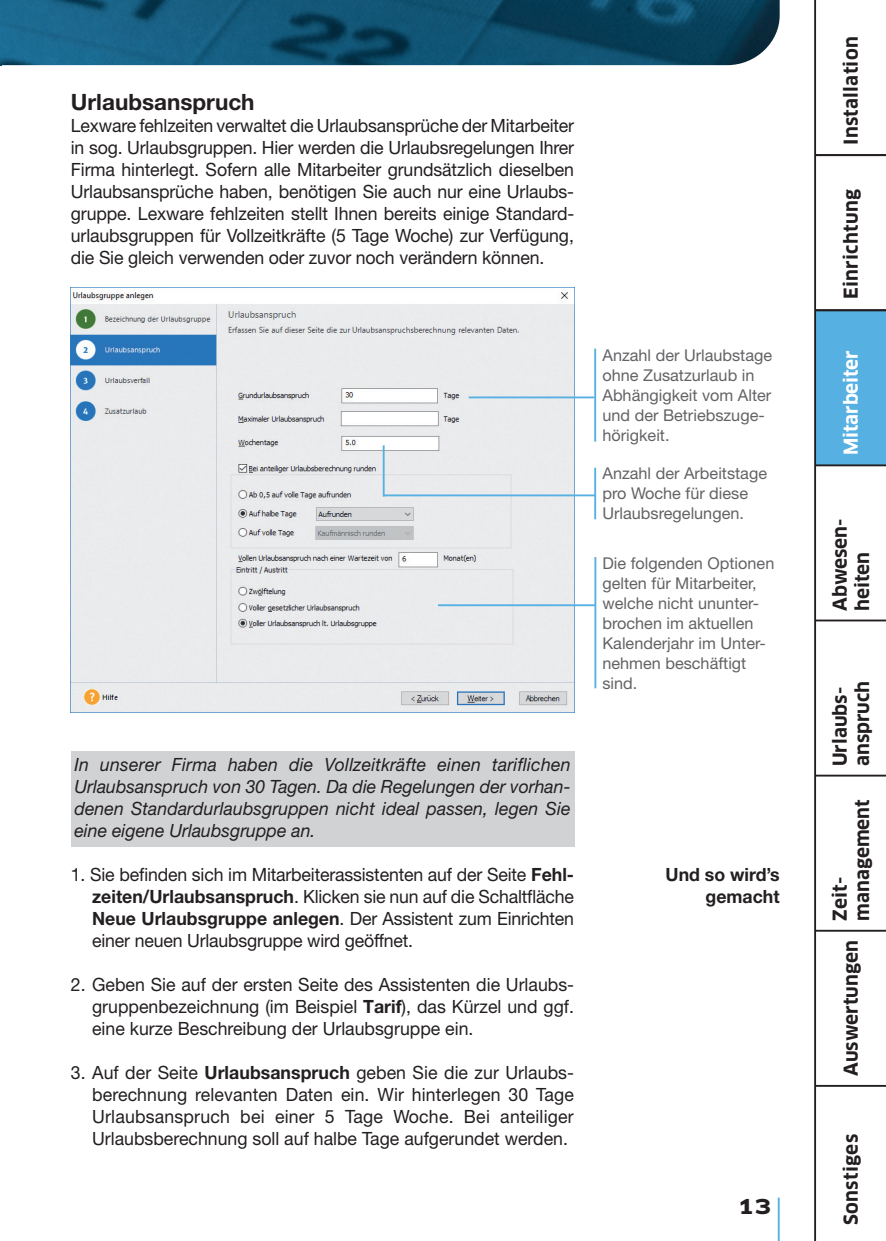
<style>
.page{position:relative;width:886px;height:1241px;background:#fff}
.page>*{position:absolute;margin:0;border:0;box-sizing:border-box;transform-origin:0 0}
.Headline_9{font:700 22.5px "Helvetica Neue LT Std";color:#231f20}
.t1{font:700 20px "Clan Pro Extd";color:#231f20}
.t2{font:700 18.75px/22.5px "Clan Pro";color:#231f20}
.t3{font:700 18.75px "Clan Pro";letter-spacing:-.01em;color:#fff}
.Copy_Aufzählung{font:18.25px/22px "Helvetica Neue LT Std";color:#231f20;text-align:justify}
.Copy{font:18.25px/22px "Helvetica Neue LT Std";letter-spacing:-.01em;color:#231f20;text-align:justify}
.Copy_Kasten{font:italic 18.25px/22px "Helvetica Neue LT Std";color:#231f20;text-align:justify}
.Subline_links{font:700 18.25px/22px "Helvetica Neue LT Std";color:#231f20;text-align:right}
.Screen-Text_links{font:16.25px/20px "Helvetica Neue LT Std";color:#636366}
.s1{font-weight:700}
</style>
<div class="page">
<img style="left:0;top:0;width:780px;height:65px">
<div style="left:815px;top:310px;width:71px;height:155px;background:#57b0e2"></div>
<hr style="left:814px;top:0;width:2px;height:1240px;background:#231f20">
<hr style="left:815px;top:464px;width:71px;height:2px;background:#231f20">
<hr style="left:815px;top:619px;width:71px;height:2px;background:#231f20">
<hr style="left:815px;top:774px;width:71px;height:2px;background:#231f20">
<hr style="left:815px;top:929px;width:71px;height:2px;background:#231f20">
<hr style="left:815px;top:1084px;width:71px;height:2px;background:#231f20">
<hr style="left:815px;top:154px;width:71px;height:2px;background:#231f20">
<hr style="left:815px;top:309px;width:71px;height:2px;background:#231f20">
<hr style="left:778px;top:1197px;width:2px;height:43px;background:#57b0e2">
<div style="left:71px;top:751px;width:503px;height:95px;background:#d1d2d4"></div>
<img style="left:71px;top:287px;width:503px;height:425px">
<hr style="left:594px;top:467px;width:2px;height:52px;background:#57b0e2">
<hr style="left:383px;top:494px;width:212px;height:2px;background:#57b0e2">
<hr style="left:594px;top:348px;width:2px;height:93px;background:#57b0e2">
<hr style="left:469px;top:396px;width:125px;height:2px;background:#57b0e2">
<hr style="left:594px;top:557px;width:2px;height:131px;background:#57b0e2">
<hr style="left:438px;top:604px;width:157px;height:2px;background:#57b0e2">
<hr style="left:383px;top:445px;width:2px;height:51px;background:#57b0e2">
<p class="Headline_9" style="left:71px;top:88px;width:185px">Urlaubsanspruch</p>
<p class="Copy" style="left:71px;top:114px;width:505px">Lexware fehlzeiten verwaltet die Urlaubsansprüche der Mitarbeiter in sog. Urlaubsgruppen. Hier werden die Urlaubsregelungen Ihrer Firma hinterlegt. Sofern alle Mitarbeiter grundsätzlich dieselben Urlaubsansprüche haben, benötigen Sie auch nur eine Urlaubs&shy;gruppe. Lexware fehlzeiten stellt Ihnen bereits einige Standard&shy;urlaubsgruppen für Vollzeitkräfte (5 Tage Woche) zur Verfügung, die Sie gleich verwenden oder zuvor noch verändern können.</p>
<p class="Copy_Kasten" style="left:74px;top:752px;width:498px">In unserer Firma haben die Vollzeitkräfte einen tariflichen Urlaubsanspruch von 30 Tagen. Da die Regelungen der vorhan&shy;denen Standardurlaubsgruppen nicht ideal passen, legen Sie eine eigene Urlaubsgruppe an.</p>
<p class="Copy_Aufzählung" style="left:92px;top:862px;width:483px;text-indent:-21px">1. Sie befinden sich im Mitarbeiterassistenten auf der Seite <span class="s1">Fehl&shy;zeiten/Urlaubsanspruch</span>. Klicken sie nun auf die Schaltfläche <span class="s1">Neue Urlaubsgruppe anlegen</span>. Der Assistent zum Einrichten einer neuen Urlaubsgruppe wird geöffnet.</p>
<p class="Copy_Aufzählung" style="left:92px;top:972px;width:483px;text-indent:-21px">2. Geben Sie auf der ersten Seite des Assistenten die Urlaubs&shy;gruppenbezeichnung (im Beispiel <span class="s1">Tarif</span>), das Kürzel und ggf. eine kurze Beschreibung der Urlaubsgruppe ein.</p>
<p class="Copy_Aufzählung" style="left:92px;top:1060px;width:483px;text-indent:-21px">3. Auf der Seite <span class="s1">Urlaubsanspruch</span> geben Sie die zur Urlaubs&shy;berechnung relevanten Daten ein. Wir hinterlegen 30 Tage Urlaubsanspruch bei einer 5 Tage Woche. Bei anteiliger Urlaubsberechnung soll auf halbe Tage aufgerundet werden.</p>
<p class="Screen-Text_links" style="left:602px;top:345px;width:171px">Anzahl der Urlaubstage ohne Zusatzurlaub in<br>Abhängigkeit vom Alter und der Betriebszuge&shy;hörigkeit.</p>
<p class="Screen-Text_links" style="left:602px;top:463px;width:166px">Anzahl der Arbeitstage pro Woche für diese<br>Urlaubsregelungen.</p>
<p class="Screen-Text_links" style="left:602px;top:553px;width:173px">Die folgenden Optionen gelten für Mitarbeiter, welche nicht ununter&shy;brochen im aktuellen<br>Kalenderjahr im Unter&shy;nehmen beschäftigt sind.</p>
<p class="Subline_links" style="left:665px;top:862px;width:116px">Und so wird’s gemacht</p>
<p class="t1" style="left:737px;top:1194px;width:36px">13</p>
<p class="t2" style="left:840px;top:145px;width:110px;rotate:-90deg">Installation</p>
<p class="t2" style="left:840px;top:299px;width:111px;rotate:-90deg">Einrichtung</p>
<p class="t3" style="left:840px;top:455px;width:106px;rotate:-90deg">Mitarbeiter</p>
<p class="t2" style="left:829px;top:610px;width:93px;rotate:-90deg">Abwesen&shy;heiten</p>
<p class="t2" style="left:829px;top:766px;width:87px;rotate:-90deg">Urlaubs&shy;anspruch</p>
<p class="t2" style="left:829px;top:920px;width:123px;rotate:-90deg">Zeit&shy;management</p>
<p class="t2" style="left:840px;top:1076px;width:137px;rotate:-90deg">Auswertungen</p>
<p class="t2" style="left:840px;top:1224px;width:92px;rotate:-90deg">Sonstiges</p>
</div>
